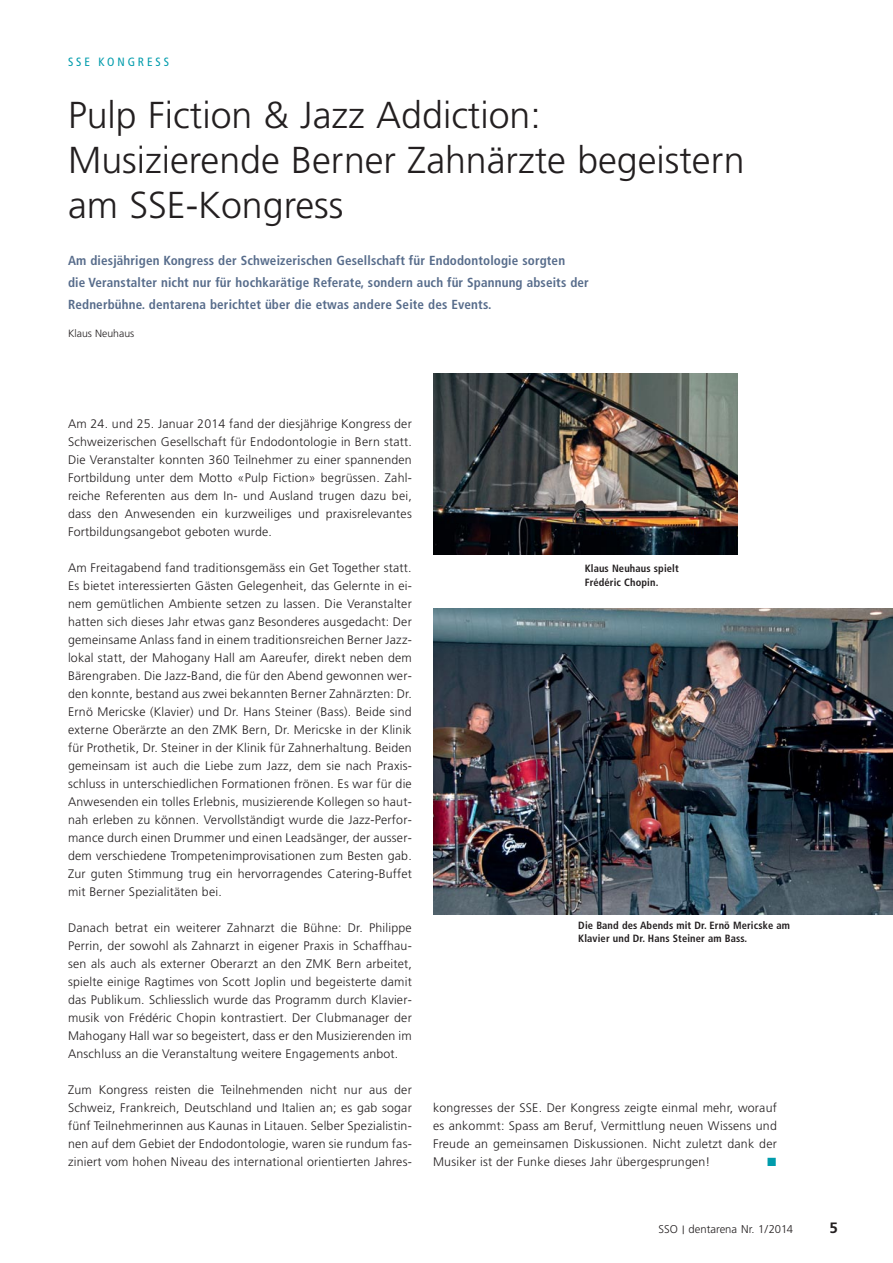
<style>
.page{position:relative;width:893px;height:1263px;background:#fff}
.page>*{position:absolute;margin:0;border:0;box-sizing:border-box;transform-origin:0 0}
.t1{font:300 37.5px/45px "Frutiger";color:#231f20}
.t2{font:700 15px "Frutiger";color:#231f20}
.t3{font:700 condensed 13.2px/21.8px "Frutiger";letter-spacing:.01em;color:#576c8b}
.t4{font:300 12.3px/18px "Frutiger";letter-spacing:.015em;color:#231f20;text-align:justify}
.t5{font:condensed 12px "Frutiger";letter-spacing:.24em;color:#009cac}
.t6{font:12px "European Pi Three";color:#009cac}
.t7{font:300 11.25px "Frutiger";color:#231f20}
.t8{font:700 condensed 10.5px/13.5px "Frutiger";letter-spacing:.01em;color:#231f20}
.t9{font:300 10.5px "Frutiger";color:#231f20}
</style>
<div class="page">
<img style="left:433px;top:608px;width:460px;height:306px">
<img style="left:433px;top:374px;width:304px;height:180px">
<p class="t5" style="left:68px;top:57px;width:103px">SSE KONGRESS</p>
<h1 class="t1" style="left:68px;top:96px;width:678px">Pulp Fiction &amp; Jazz Addiction:<br>Musizierende Berner Zahnärzte begeistern am SSE-Kongress</h1>
<p class="t3" style="left:68px;top:251px;width:522px">Am diesjährigen Kongress der Schweizerischen Gesellschaft für Endodontologie sorgten<br>die Veranstalter nicht nur für hochkarätige Referate, sondern auch für Spannung abseits der<br>Rednerbühne. dentarena berichtet über die etwas andere Seite des Events.</p>
<p class="t9" style="left:68px;top:329px;width:68px">Klaus Neuhaus</p>
<p class="t4" style="left:68px;top:416px;width:345px">Am 24. und 25. Januar 2014 fand der diesjährige Kongress der Schweizerischen Gesellschaft für Endodontologie in Bern statt.<br>Die Veranstalter konnten 360 Teilnehmer zu einer spannenden Fortbildung unter dem Motto «Pulp Fiction» begrüssen. Zahl&shy;reiche Referenten aus dem In- und Ausland trugen dazu bei, dass den Anwesenden ein kurzweiliges und praxisrelevantes Fortbildungsangebot geboten wurde.</p>
<p class="t4" style="left:68px;top:560px;width:345px">Am Freitagabend fand traditionsgemäss ein Get Together statt.<br>Es bietet interessierten Gästen Gelegenheit, das Gelernte in ei&shy;nem gemütlichen Ambiente setzen zu lassen. Die Veranstalter hatten sich dieses Jahr etwas ganz Besonderes ausgedacht: Der gemeinsame Anlass fand in einem traditionsreichen Berner Jazz&shy;lokal statt, der Mahogany Hall am Aareufer, direkt neben dem Bärengraben. Die Jazz-Band, die für den Abend gewonnen wer&shy;den konnte, bestand aus zwei bekannten Berner Zahnärzten: Dr.<br>Ernö Mericske (Klavier) und Dr. Hans Steiner (Bass). Beide sind externe Oberärzte an den ZMK Bern, Dr. Mericske in der Klinik für Prothetik, Dr. Steiner in der Klinik für Zahnerhaltung. Beiden gemeinsam ist auch die Liebe zum Jazz, dem sie nach Praxis&shy;schluss in unterschiedlichen Formationen frönen. Es war für die Anwesenden ein tolles Erlebnis, musizierende Kollegen so haut&shy;nah erleben zu können. Vervollständigt wurde die Jazz-Perfor&shy;mance durch einen Drummer und einen Leadsänger, der ausser&shy;dem verschiedene Trompetenimprovisationen zum Besten gab.<br>Zur guten Stimmung trug ein hervorragendes Catering-Buffet mit Berner Spezialitäten bei.</p>
<p class="t4" style="left:68px;top:920px;width:345px">Danach betrat ein weiterer Zahnarzt die Bühne: Dr. Philippe Perrin, der sowohl als Zahnarzt in eigener Praxis in Schaffhau&shy;sen als auch als externer Oberarzt an den ZMK Bern arbeitet, spielte einige Ragtimes von Scott Joplin und begeisterte damit das Publikum. Schliesslich wurde das Programm durch Klavier&shy;musik von Frédéric Chopin kontrastiert. Der Clubmanager der Mahogany Hall war so begeistert, dass er den Musizierenden im Anschluss an die Veranstaltung weitere Engagements anbot.</p>
<p class="t4" style="left:68px;top:1082px;width:345px">Zum Kongress reisten die Teilnehmenden nicht nur aus der Schweiz, Frankreich, Deutschland und Italien an; es gab sogar fünf Teilnehmerinnen aus Kaunas in Litauen. Selber Spezialistin&shy;nen auf dem Gebiet der Endodontologie, waren sie rundum fas&shy;ziniert vom hohen Niveau des international orientierten Jahres-</p>
<p class="t8" style="left:585px;top:563px;width:96px">Klaus Neuhaus spielt<br>Frédéric Chopin.</p>
<p class="t8" style="left:578px;top:919px;width:213px">Die Band des Abends mit Dr. Ernö Mericske am<br>Klavier und Dr. Hans Steiner am Bass.</p>
<p class="t4" style="left:433px;top:1100px;width:345px">kongresses der SSE. Der Kongress zeigte einmal mehr, worauf es ankommt: Spass am Beruf, Vermittlung neuen Wissens und Freude an gemeinsamen Diskussionen. Nicht zuletzt dank der Musiker ist der Funke dieses Jahr übergesprungen!</p>
<p class="t6" style="left:767px;top:1154px;width:12px">-</p>
<p class="t7" style="left:659px;top:1225px;width:136px">SSO | dentarena Nr. 1/2014</p>
<p class="t2" style="left:829px;top:1222px;width:10px">5</p>
</div>
